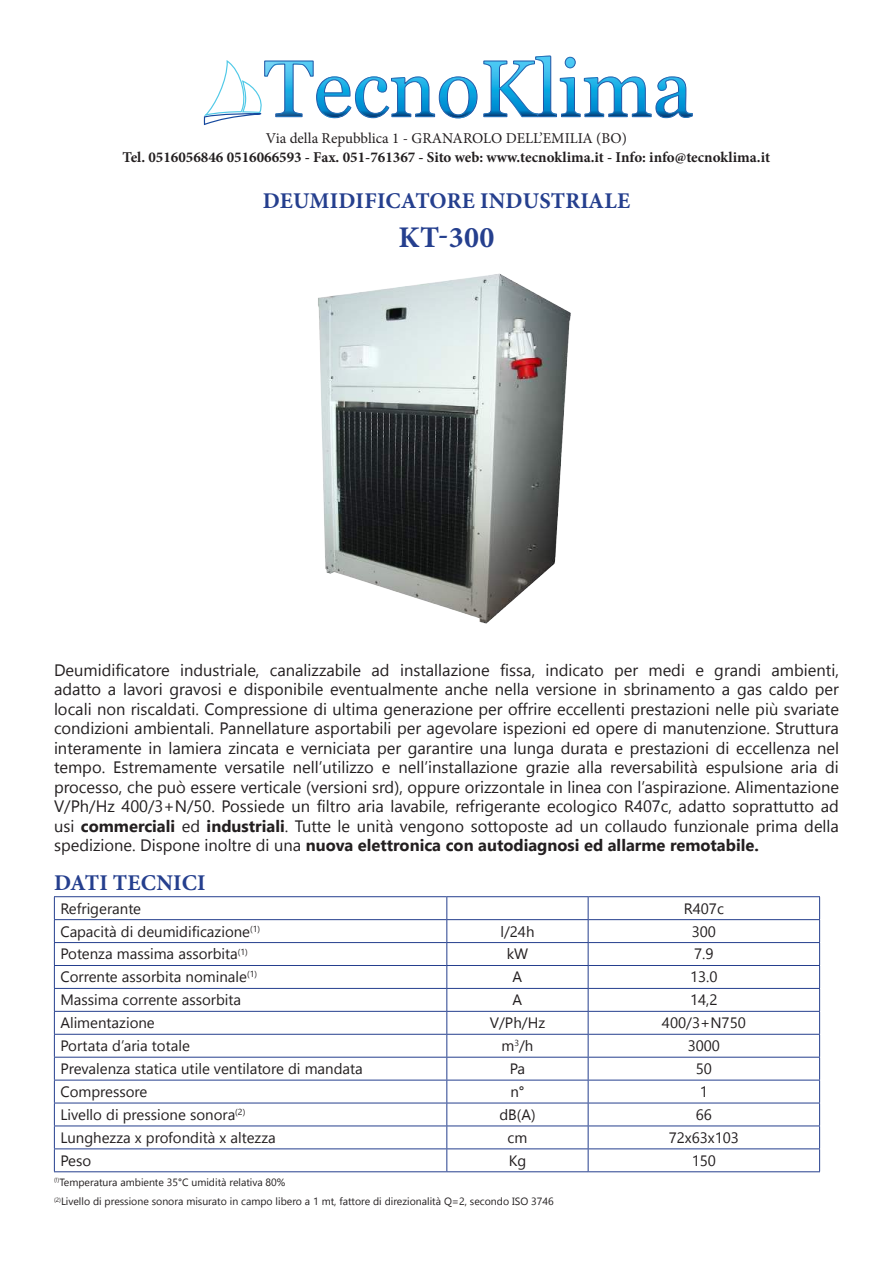
<style>
.page{position:relative;width:893px;height:1263px;background:#fff}
.page>*{position:absolute;margin:0;border:0;box-sizing:border-box;transform-origin:0 0}
.t1{font:700 30px "Minion Pro";color:#253f8e}
.t2{font:700 22.5px "Minion Pro";letter-spacing:.01em;color:#253f8e}
.t3{font:16.5px/19.5px "Khmer UI";color:#231f20;text-align:justify}
.t4{font:15px "Khmer UI";color:#231f20}
.t5{font:700 15px "Minion Pro";color:#231f20}
.t6{font:15px "Minion Pro";color:#231f20}
.t7{font:10.5px/19.5px "Khmer UI";color:#231f20}
.s1{font-weight:700}
</style>
<div class="page">
<img style="left:318px;top:273px;width:253px;height:351px">
<svg style="left:55px;top:897px;width:764px;height:274px"></svg>
<hr style="left:54px;top:896px;width:393px;height:1px;background:#253f8e">
<hr style="left:447px;top:896px;width:141px;height:1px;background:#253f8e">
<hr style="left:588px;top:896px;width:232px;height:1px;background:#253f8e">
<hr style="left:54px;top:919px;width:393px;height:1px;background:#253f8e">
<hr style="left:447px;top:919px;width:141px;height:1px;background:#253f8e">
<hr style="left:588px;top:919px;width:232px;height:1px;background:#253f8e">
<hr style="left:54px;top:942px;width:393px;height:1px;background:#253f8e">
<hr style="left:447px;top:942px;width:141px;height:1px;background:#253f8e">
<hr style="left:588px;top:942px;width:232px;height:1px;background:#253f8e">
<hr style="left:54px;top:965px;width:393px;height:1px;background:#253f8e">
<hr style="left:447px;top:965px;width:141px;height:1px;background:#253f8e">
<hr style="left:588px;top:965px;width:232px;height:1px;background:#253f8e">
<hr style="left:54px;top:988px;width:393px;height:1px;background:#253f8e">
<hr style="left:447px;top:988px;width:141px;height:1px;background:#253f8e">
<hr style="left:588px;top:988px;width:232px;height:1px;background:#253f8e">
<hr style="left:54px;top:1011px;width:393px;height:1px;background:#253f8e">
<hr style="left:447px;top:1011px;width:141px;height:1px;background:#253f8e">
<hr style="left:588px;top:1011px;width:232px;height:1px;background:#253f8e">
<hr style="left:54px;top:1034px;width:393px;height:1px;background:#253f8e">
<hr style="left:447px;top:1034px;width:141px;height:1px;background:#253f8e">
<hr style="left:588px;top:1034px;width:232px;height:1px;background:#253f8e">
<hr style="left:54px;top:1057px;width:393px;height:1px;background:#253f8e">
<hr style="left:447px;top:1057px;width:141px;height:1px;background:#253f8e">
<hr style="left:588px;top:1057px;width:232px;height:1px;background:#253f8e">
<hr style="left:54px;top:1080px;width:393px;height:1px;background:#253f8e">
<hr style="left:447px;top:1080px;width:141px;height:1px;background:#253f8e">
<hr style="left:588px;top:1080px;width:232px;height:1px;background:#253f8e">
<hr style="left:54px;top:1103px;width:393px;height:1px;background:#253f8e">
<hr style="left:447px;top:1103px;width:141px;height:1px;background:#253f8e">
<hr style="left:588px;top:1103px;width:232px;height:1px;background:#253f8e">
<hr style="left:54px;top:1125px;width:393px;height:1px;background:#253f8e">
<hr style="left:447px;top:1125px;width:141px;height:1px;background:#253f8e">
<hr style="left:588px;top:1125px;width:232px;height:1px;background:#253f8e">
<hr style="left:54px;top:1148px;width:393px;height:1px;background:#253f8e">
<svg style="left:54px;top:897px;width:1px;height:274px"></svg>
<hr style="left:447px;top:1148px;width:141px;height:1px;background:#253f8e">
<svg style="left:446px;top:897px;width:1px;height:274px"></svg>
<hr style="left:588px;top:1148px;width:232px;height:1px;background:#253f8e">
<svg style="left:588px;top:897px;width:1px;height:274px"></svg>
<svg style="left:819px;top:897px;width:1px;height:274px"></svg>
<hr style="left:54px;top:1171px;width:393px;height:1px;background:#253f8e">
<hr style="left:447px;top:1171px;width:141px;height:1px;background:#253f8e">
<hr style="left:588px;top:1171px;width:232px;height:1px;background:#253f8e">
<svg style="left:203px;top:60px;width:275px;height:65px"></svg>
<svg style="left:484px;top:56px;width:208px;height:62px"></svg>
<p class="t6" style="left:266px;top:128px;width:363px">Via della Repubblica 1 - GRANAROLO DELL’EMILIA (BO)</p>
<p class="t5" style="left:123px;top:147px;width:649px">Tel. 0516056846 0516066593 - Fax. 051-761367 - Sito web: www.tecnoklima.it - Info: info@tecnoklima.it</p>
<h2 class="t2" style="left:263px;top:185px;width:369px">DEUMIDIFICATORE INDUSTRIALE</h2>
<h1 class="t1" style="left:399px;top:216px;width:97px">KT-300</h1>
<p class="t3" style="left:54px;top:660px;width:786px">Deumidificatore industriale, canalizzabile ad installazione fissa, indicato per medi e grandi ambienti, adatto a lavori gravosi e disponibile eventualmente anche nella versione in sbrinamento a gas caldo per locali non riscaldati. Compressione di ultima generazione per offrire eccellenti prestazioni nelle più svariate condizioni ambientali. Pannellature asportabili per agevolare ispezioni ed opere di manutenzione. Struttura interamente in lamiera zincata e verniciata per garantire una lunga durata e prestazioni di eccellenza nel tempo. Estremamente versatile nell’utilizzo e nell’installazione grazie alla reversabilità espulsione aria di processo, che può essere verticale (versioni srd), oppure orizzontale in linea con l’aspirazione. Alimentazione V/Ph/Hz 400/3+N/50. Possiede un filtro aria lavabile, refrigerante ecologico R407c, adatto soprattutto ad usi <span class="s1">commerciali</span> ed <span class="s1">industriali</span>. Tutte le unità vengono sottoposte ad un collaudo funzionale prima della spedizione. Dispone inoltre di una <span class="s1">nuova elettronica con autodiagnosi ed allarme remotabile.</span></p>
<h2 class="t2" style="left:54px;top:867px;width:153px">DATI TECNICI</h2>
<p class="t4" style="left:60px;top:900px;width:82px">Refrigerante</p>
<p class="t4" style="left:684px;top:900px;width:42px">R407c</p>
<p class="t4" style="left:60px;top:923px;width:201px">Capacità di deumidificazione<sup>(1)</sup></p>
<p class="t4" style="left:500px;top:923px;width:36px">l/24h</p>
<p class="t4" style="left:692px;top:923px;width:26px">300</p>
<p class="t4" style="left:60px;top:945px;width:189px">Potenza massima assorbita<sup>(1)</sup></p>
<p class="t4" style="left:507px;top:945px;width:23px">kW</p>
<p class="t4" style="left:694px;top:945px;width:21px">7.9</p>
<p class="t4" style="left:60px;top:968px;width:198px">Corrente assorbita nominale<sup>(1)</sup></p>
<p class="t4" style="left:513px;top:968px;width:11px">A</p>
<p class="t4" style="left:690px;top:968px;width:29px">13.0</p>
<p class="t4" style="left:60px;top:991px;width:182px">Massima corrente assorbita</p>
<p class="t4" style="left:513px;top:991px;width:11px">A</p>
<p class="t4" style="left:690px;top:991px;width:29px">14,2</p>
<p class="t4" style="left:60px;top:1014px;width:96px">Alimentazione</p>
<p class="t4" style="left:490px;top:1014px;width:57px">V/Ph/Hz</p>
<p class="t4" style="left:662px;top:1014px;width:85px">400/3+N750</p>
<p class="t4" style="left:60px;top:1037px;width:131px">Portata d’aria totale</p>
<p class="t4" style="left:501px;top:1037px;width:33px">m<sup>3</sup>/h</p>
<p class="t4" style="left:688px;top:1037px;width:34px">3000</p>
<p class="t4" style="left:60px;top:1060px;width:304px">Prevalenza statica utile ventilatore di mandata</p>
<p class="t4" style="left:510px;top:1060px;width:17px">Pa</p>
<p class="t4" style="left:696px;top:1060px;width:18px">50</p>
<p class="t4" style="left:60px;top:1083px;width:89px">Compressore</p>
<p class="t4" style="left:510px;top:1083px;width:16px">n°</p>
<p class="t4" style="left:700px;top:1083px;width:10px">1</p>
<p class="t4" style="left:60px;top:1106px;width:186px">Livello di pressione sonora<sup>(2)</sup></p>
<p class="t4" style="left:499px;top:1106px;width:38px">dB(A)</p>
<p class="t4" style="left:696px;top:1106px;width:18px">66</p>
<p class="t4" style="left:60px;top:1129px;width:217px">Lunghezza x profondità x altezza</p>
<p class="t4" style="left:508px;top:1129px;width:21px">cm</p>
<p class="t4" style="left:669px;top:1129px;width:72px">72x63x103</p>
<p class="t4" style="left:60px;top:1152px;width:32px">Peso</p>
<p class="t4" style="left:509px;top:1152px;width:19px">Kg</p>
<p class="t4" style="left:692px;top:1152px;width:26px">150</p>
<p class="t7" style="left:54px;top:1172px;width:501px"><sup>(!)</sup>Temperatura ambiente 35°C umidità relativa 80%<br><sup>(2)</sup>Livello di pressione sonora misurato in campo libero a 1 mt, fattore di direzionalità Q=2, secondo ISO 3746</p>
</div>
